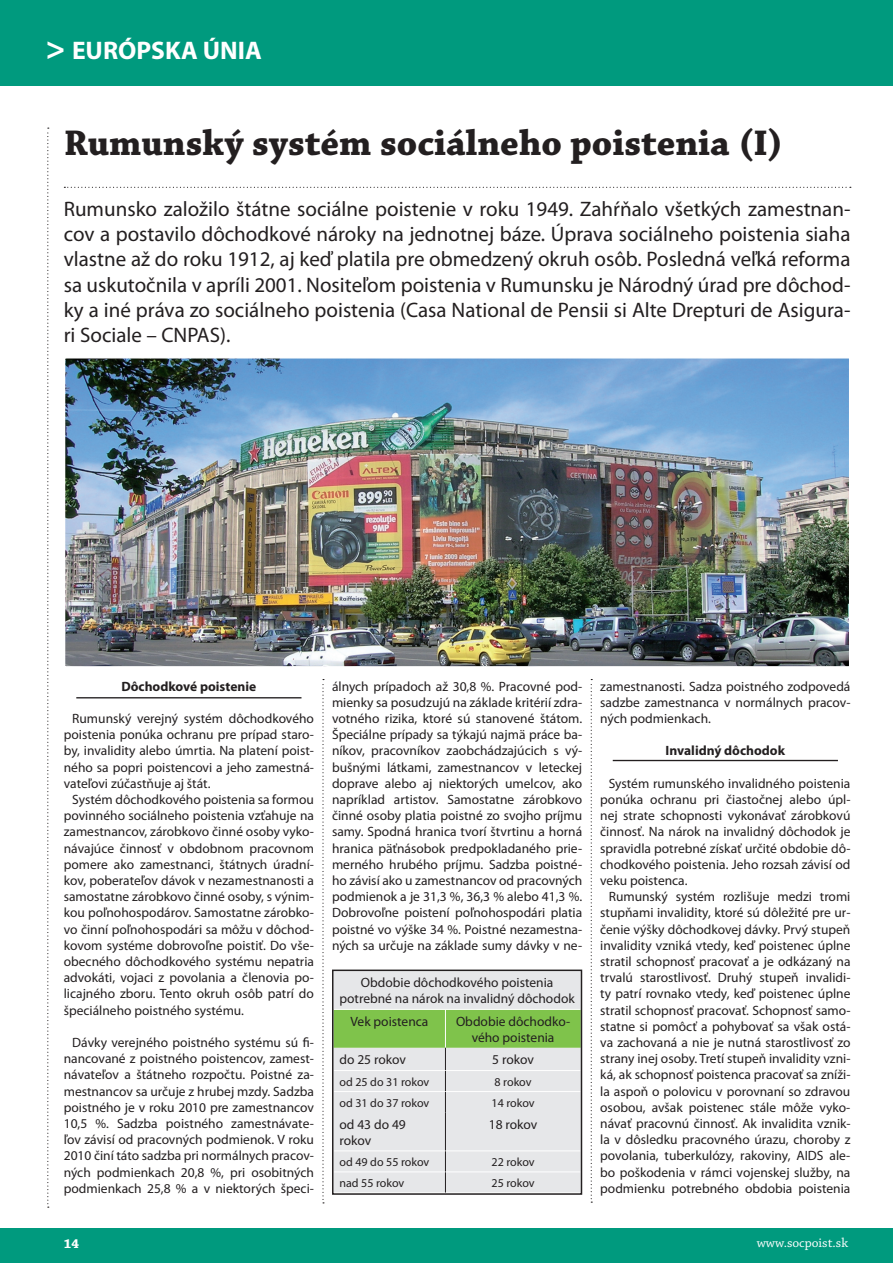
<style>
.page{position:relative;width:893px;height:1263px;background:#fff}
.page>*{position:absolute;margin:0;border:0;box-sizing:border-box;transform-origin:0 0}
.t1{font:700 37.5px "Chaparral Pro";color:#231f20}
.t2{font:700 25.5px "Myriad Pro";color:#fff}
.t3{font:21px/25.2px "Myriad Pro";color:#231f20;text-align:justify}
.t4{font:13.5px/16.2px "Myriad Pro";color:#231f20;text-align:justify}
.t5{font:700 13.5px "Myriad Pro";color:#231f20}
.t6{font:13.5px "Chaparral Pro";color:#fff}
.t7{font:700 13.5px "Chaparral Pro";color:#fff}
.t8{font:12px "Myriad Pro";color:#231f20}
.s1{font-size:33px}
</style>
<div class="page">
<div style="left:0;top:1229px;width:893px;height:34px;background:#009a7e"></div>
<div style="left:0;top:0;width:893px;height:85px;background:#009a7e"></div>
<svg style="left:47px;top:128px;width:2px;height:1080px"></svg>
<hr style="left:76px;top:697px;width:225px;height:1px;background:#231f20">
<hr style="left:613px;top:760px;width:225px;height:1px;background:#231f20">
<svg style="left:322px;top:679px;width:2px;height:524px"></svg>
<svg style="left:591px;top:679px;width:1px;height:524px"></svg>
<svg style="left:64px;top:187px;width:787px;height:1px"></svg>
<div style="left:335px;top:972px;width:244px;height:220px;background:#e6e7e9"></div>
<hr style="left:333px;top:1150px;width:248px;height:1px;background:#fff">
<hr style="left:333px;top:1171px;width:248px;height:1px;background:#fff">
<svg style="left:335px;top:1009px;width:244px;height:103px;background:#c0d9af"></svg>
<hr style="left:445px;top:1112px;width:1px;height:38px;background:#231f20">
<svg style="left:445px;top:1151px;width:1px;height:41px"></svg>
<div style="left:332px;top:969px;width:250px;height:226px;border:2px solid #231f20"></div>
<img style="left:67px;top:360px;width:780px;height:305px">
<div style="left:64px;top:357px;width:786px;height:311px;border:2px solid #fff"></div>
<h2 class="t2" style="left:46px;top:40px;width:218px"><span class="s1">&gt;</span> EURÓPSKA ÚNIA</h2>
<h1 class="t1" style="left:64px;top:128px;width:721px">Rumunský systém sociálneho poistenia (I)</h1>
<p class="t3" style="left:64px;top:198px;width:788px">Rumunsko založilo štátne sociálne poistenie v roku 1949. Zahŕňalo všetkých zamestnan&shy;cov a postavilo dôchodkové nároky na jednotnej báze. Úprava sociálneho poistenia siaha vlastne až do roku 1912, aj keď platila pre obmedzený okruh osôb. Posledná veľká reforma sa uskutočnila v apríli 2001. Nositeľom poistenia v Rumunsku je Národný úrad pre dôchod&shy;ky a iné práva zo sociálneho poistenia (Casa National de Pensii si Alte Drepturi de Asigura&shy;ri Sociale – CNPAS).</p>
<p class="t5" style="left:121px;top:681px;width:136px">Dôchodkové poistenie</p>
<p class="t4" style="left:64px;top:711px;width:252px;text-indent:9px">Rumunský verejný systém dôchodkového poistenia ponúka ochranu pre prípad staro&shy;by, invalidity alebo úmrtia. Na platení poist&shy;ného sa popri poistencovi a jeho zamestná&shy;vateľovi zúčastňuje aj štát.</p>
<p class="t4" style="left:64px;top:792px;width:252px;text-indent:9px">Systém dôchodkového poistenia sa formou povinného sociálneho poistenia vzťahuje na zamestnancov, zárobkovo činné osoby vyko&shy;návajúce činnosť v obdobnom pracovnom pomere ako zamestnanci, štátnych úradní&shy;kov, poberateľov dávok v nezamestnanosti a samostatne zárobkovo činné osoby, s výnim&shy;kou poľnohospodárov. Samostatne zárobko&shy;vo činní poľnohospodári sa môžu v dôchod&shy;kovom systéme dobrovoľne poistiť. Do vše&shy;obecného dôchodkového systému nepatria advokáti, vojaci z povolania a členovia po&shy;licajného zboru. Tento okruh osôb patrí do špeciálneho poistného systému.</p>
<p class="t4" style="left:64px;top:1035px;width:252px;text-indent:9px">Dávky verejného poistného systému sú fi&shy;nancované z poistného poistencov, zamest&shy;návateľov a štátneho rozpočtu. Poistné za&shy;mestnancov sa určuje z hrubej mzdy. Sadzba poistného je v roku 2010 pre zamestnancov 10,5 %. Sadzba poistného zamestnávate&shy;ľov závisí od pracovných podmienok. V roku 2010 činí táto sadzba pri normálnych pracov&shy;ných podmienkach 20,8 %, pri osobitných podmienkach 25,8 % a v niektorých špeci-</p>
<p class="t4" style="left:332px;top:679px;width:252px">álnych prípadoch až 30,8 %. Pracovné pod&shy;mienky sa posudzujú na základe kritérií zdra&shy;votného rizika, ktoré sú stanovené štátom.<br>Špeciálne prípady sa týkajú najmä práce ba&shy;níkov, pracovníkov zaobchádzajúcich s vý&shy;bušnými látkami, zamestnancov v leteckej doprave alebo aj niektorých umelcov, ako napríklad artistov. Samostatne zárobkovo činné osoby platia poistné zo svojho príjmu samy. Spodná hranica tvorí štvrtinu a horná hranica päťnásobok predpokladaného prie&shy;merného hrubého príjmu. Sadzba poistné&shy;ho závisí ako u zamestnancov od pracovných podmienok a je 31,3 %, 36,3 % alebo 41,3 %.<br>Dobrovoľne poistení poľnohospodári platia poistné vo výške 34 %. Poistné nezamestna&shy;ných sa určuje na základe sumy dávky v ne-</p>
<p class="t4" style="left:600px;top:679px;width:252px">zamestnanosti. Sadza poistného zodpovedá sadzbe zamestnanca v normálnych pracov&shy;ných podmienkach.</p>
<p class="t5" style="left:666px;top:746px;width:121px">Invalidný dôchodok</p>
<p class="t4" style="left:600px;top:776px;width:252px;text-indent:9px">Systém rumunského invalidného poistenia ponúka ochranu pri čiastočnej alebo úpl&shy;nej strate schopnosti vykonávať zárobkovú činnosť. Na nárok na invalidný dôchodok je spravidla potrebné získať určité obdobie dô&shy;chodkového poistenia. Jeho rozsah závisí od veku poistenca.</p>
<p class="t4" style="left:600px;top:889px;width:252px;text-indent:9px">Rumunský systém rozlišuje medzi tromi stupňami invalidity, ktoré sú dôležité pre ur&shy;čenie výšky dôchodkovej dávky. Prvý stupeň invalidity vzniká vtedy, keď poistenec úplne stratil schopnosť pracovať a je odkázaný na trvalú starostlivosť. Druhý stupeň invalidi&shy;ty patrí rovnako vtedy, keď poistenec úplne stratil schopnosť pracovať. Schopnosť samo&shy;statne si pomôcť a pohybovať sa však ostá&shy;va zachovaná a nie je nutná starostlivosť zo strany inej osoby. Tretí stupeň invalidity vzni&shy;ká, ak schopnosť poistenca pracovať sa zníži&shy;la aspoň o polovicu v porovnaní so zdravou osobou, avšak poistenec stále môže vyko&shy;návať pracovnú činnosť. Ak invalidita vznik&shy;la v dôsledku pracovného úrazu, choroby z povolania, tuberkulózy, rakoviny, AIDS ale&shy;bo poškodenia v rámci vojenskej služby, na podmienku potrebného obdobia poistenia</p>
<p class="t4" style="left:339px;top:976px;width:237px;text-align:center">Obdobie dôchodkového poistenia potrebné na nárok na invalidný dôchodok</p>
<p class="t4" style="left:351px;top:1014px;width:79px">Vek poistenca</p>
<p class="t4" style="left:456px;top:1014px;width:116px;text-align:center">Obdobie dôchodko&shy;vého poistenia</p>
<p class="t4" style="left:339px;top:1052px;width:68px">do 25 rokov</p>
<p class="t4" style="left:492px;top:1052px;width:43px">5 rokov</p>
<p class="t8" style="left:339px;top:1077px;width:91px">od 25 do 31 rokov</p>
<p class="t8" style="left:495px;top:1077px;width:38px">8 rokov</p>
<p class="t8" style="left:339px;top:1098px;width:91px">od 31 do 37 rokov</p>
<p class="t8" style="left:491px;top:1098px;width:45px">14 rokov</p>
<p class="t4" style="left:339px;top:1117px;width:68px">od 43 do 49 rokov</p>
<p class="t4" style="left:489px;top:1117px;width:50px">18 rokov</p>
<p class="t8" style="left:339px;top:1157px;width:91px">od 49 do 55 rokov</p>
<p class="t8" style="left:491px;top:1157px;width:45px">22 rokov</p>
<p class="t8" style="left:339px;top:1178px;width:66px">nad 55 rokov</p>
<p class="t8" style="left:491px;top:1178px;width:45px">25 rokov</p>
<p class="t7" style="left:64px;top:1238px;width:17px">14</p>
<p class="t6" style="left:757px;top:1237px;width:93px">www.socpoist.sk</p>
</div>
